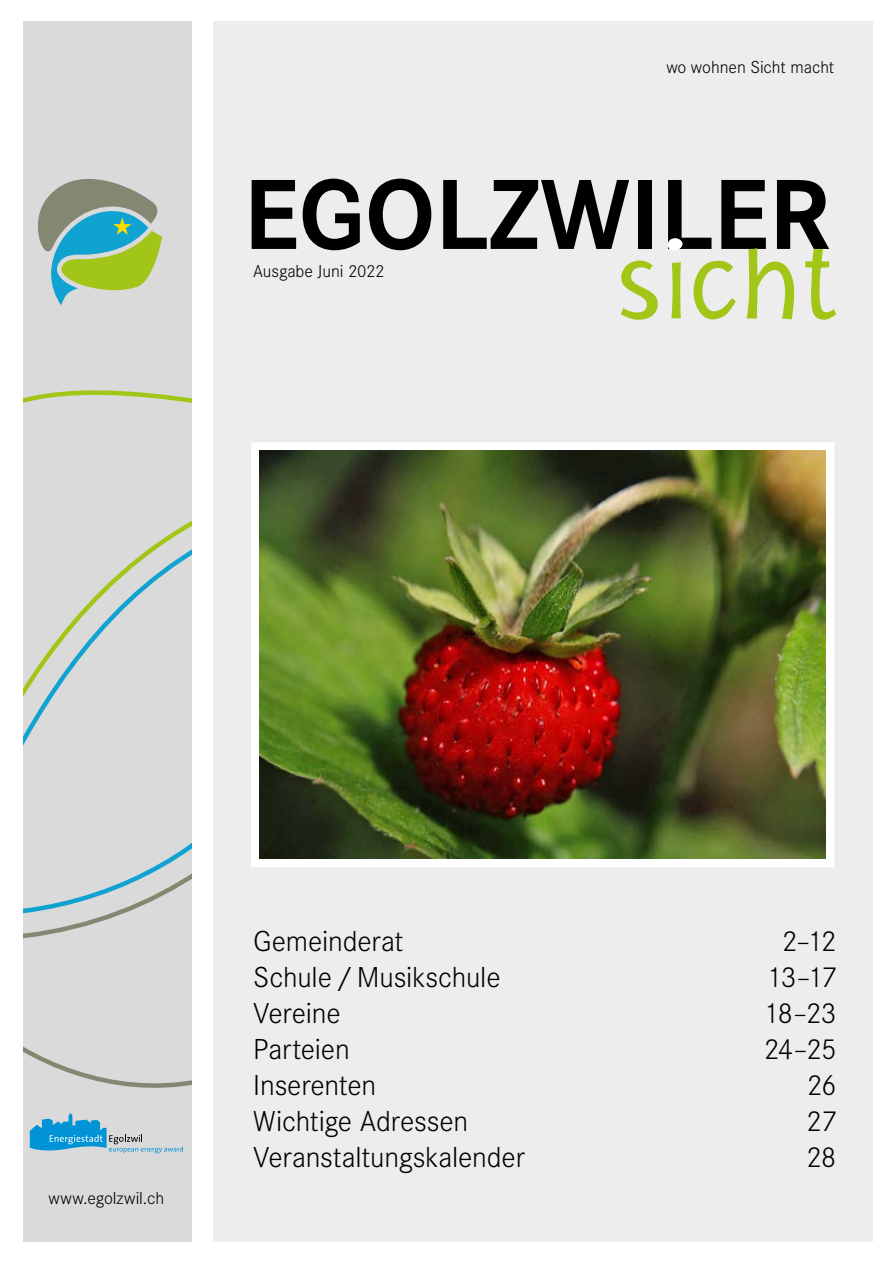
<style>
.page{position:relative;width:896px;height:1263px;background:#fff}
.page>*{position:absolute;margin:0;border:0;box-sizing:border-box;transform-origin:0 0}
.t1{font:300 111.3px "Jacoby ICG";color:#fff}
.t2{font:700 103.35px "Corporate S";color:#000}
.t3{font:300 103.35px "Jacoby ICG";letter-spacing:.005em;color:#a2c617}
.t4{font:300 30px "Corporate S";letter-spacing:-.005em;color:#000}
.t5{font:300 18px "Corporate S";letter-spacing:-.005em;color:#000}
</style>
<div class="page">
<div style="left:23px;top:21px;width:168px;height:1221px;background:#dadada"></div>
<svg style="left:23px;top:390px;width:168px;height:13px"></svg>
<svg style="left:23px;top:521px;width:168px;height:567px"></svg>
<div style="left:213px;top:21px;width:659px;height:1221px;background:#ededed"></div>
<div style="left:251px;top:442px;width:582px;height:425px;background:#fff"></div>
<svg style="left:30px;top:1113px;width:153px;height:40px"></svg>
<svg style="left:38px;top:179px;width:124px;height:126px"></svg>
<img style="left:259px;top:451px;width:566px;height:407px">
<p class="t5" style="left:666px;top:57px;width:169px">wo wohnen Sicht macht</p>
<h2 class="t2" style="left:243px;top:155px;width:587px">EGOLZWILER</h2>
<h1 class="t1" style="left:660px;top:147px;width:30px">.</h1>
<h2 class="t3" style="left:614px;top:222px;width:228px">sicht</h2>
<p class="t5" style="left:253px;top:261px;width:133px">Ausgabe Juni 2022</p>
<p class="t5" style="left:49px;top:1188px;width:117px">www.egolzwil.ch</p>
<p class="t4" style="left:253px;top:925px;width:152px">Gemeinderat</p>
<p class="t4" style="left:781px;top:925px;width:56px">2–12</p>
<p class="t4" style="left:253px;top:961px;width:249px">Schule/Musikschule</p>
<p class="t4" style="left:767px;top:961px;width:70px">13–17</p>
<p class="t4" style="left:253px;top:997px;width:89px">Vereine</p>
<p class="t4" style="left:764px;top:997px;width:74px">18–23</p>
<p class="t4" style="left:253px;top:1033px;width:98px">Parteien</p>
<p class="t4" style="left:763px;top:1033px;width:74px">24–25</p>
<p class="t4" style="left:253px;top:1069px;width:124px">Inserenten</p>
<p class="t4" style="left:806px;top:1069px;width:31px">26</p>
<p class="t4" style="left:253px;top:1105px;width:216px">Wichtige Adressen</p>
<p class="t4" style="left:805px;top:1105px;width:32px">27</p>
<p class="t4" style="left:253px;top:1141px;width:273px">Veranstaltungskalender</p>
<p class="t4" style="left:805px;top:1141px;width:32px">28</p>
</div>
